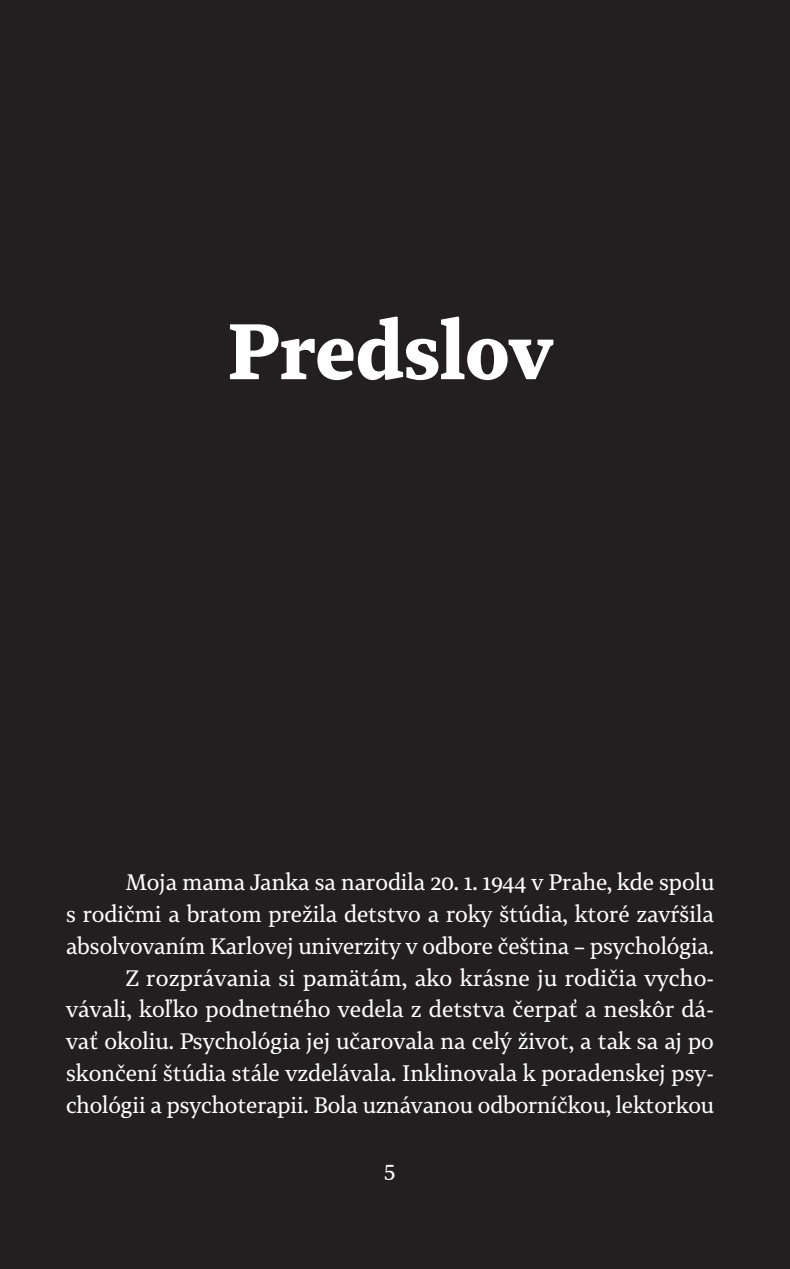
<style>
.page{position:relative;width:790px;height:1269px;background:#fff}
.page>*{position:absolute;margin:0;border:0;box-sizing:border-box;transform-origin:0 0}
.t1{font:700 77.17px "Tabac G3";letter-spacing:-.005em;color:#fff}
.t2{font:22.05px/31.9px "Tabac G3";color:#fff;text-align:right}
.t3{font:21.6px "Tabac G3";color:#fff}
</style>
<div class="page">
<div style="left:0;top:0;width:790px;height:1268px;background:#231f20"></div>
<h1 class="t1" style="left:228px;top:307px;width:326px">Predslov</h1>
<p class="t2" style="left:66px;top:867px;width:649px">Moja mama Janka sa narodila 20. 1. 1944 v Prahe, kde spolu<br>s rodičmi a bratom prežila detstvo a roky štúdia, ktoré zavŕšila absolvovaním Karlovej univerzity v odbore čeština – psychológia.<br>Z rozprávania si pamätám, ako krásne ju rodičia vycho&shy;vávali, koľko podnetného vedela z detstva čerpať a neskôr dá&shy;vať okoliu. Psychológia jej učarovala na celý život, a tak sa aj po skončení štúdia stále vzdelávala. Inklinovala k poradenskej psy&shy;chológii a psychoterapii. Bola uznávanou odborníčkou, lektorkou</p>
<p class="t3" style="left:384px;top:1158px;width:12px">5</p>
</div>
